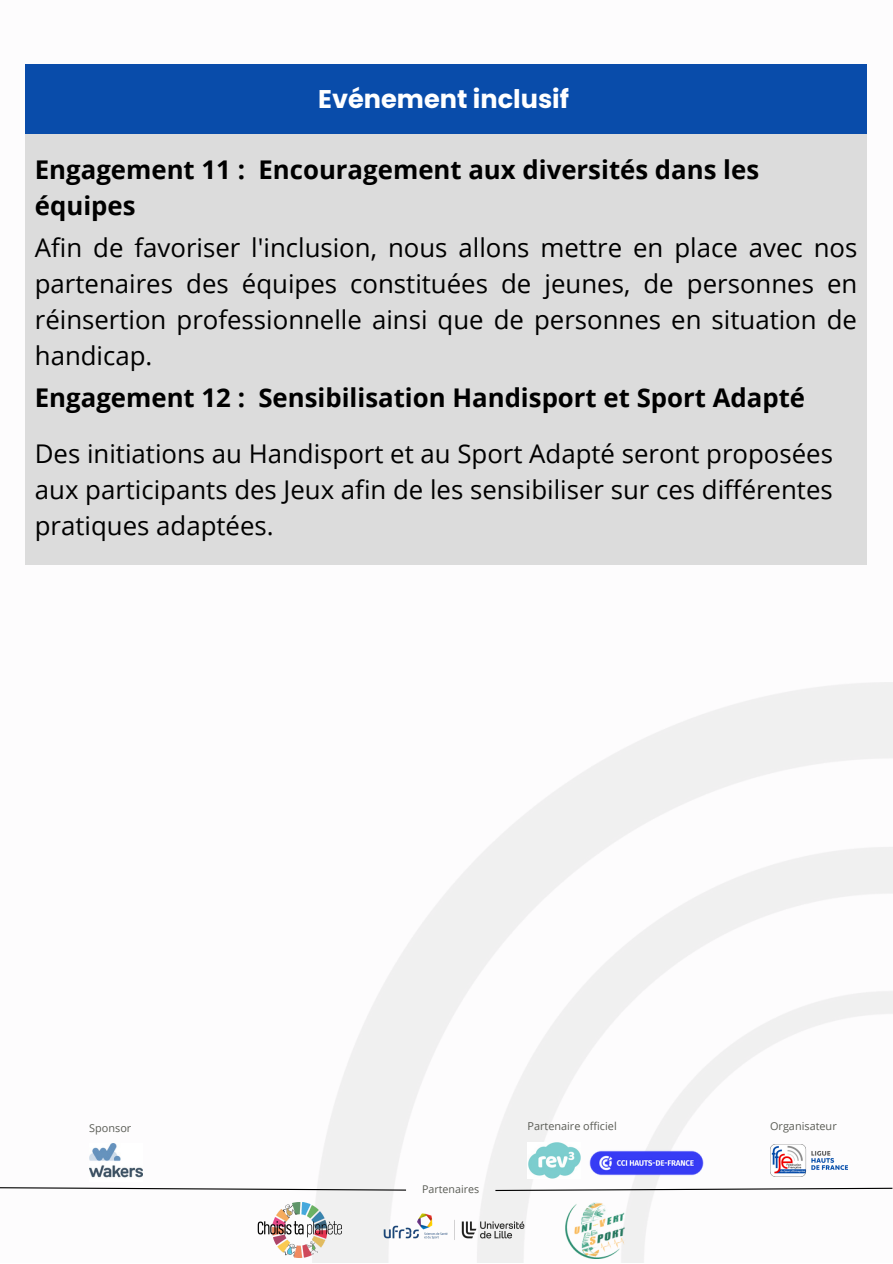
<style>
.page{position:relative;width:893px;height:1264px;background:#fff}
.page>*{position:absolute;margin:0;border:0;box-sizing:border-box;transform-origin:0 0}
.t1{font:25.8px/36px "Open Sans";color:#000;text-align:justify}
.t2{font:700 25.8px/36px "Open Sans";color:#000}
.t3{font:700 25.65px "Poppins";color:#fff}
.t4{font:10.95px "Open Sans";color:#595b54}
.t5{font:10.8px "Open Sans";color:#595b54}
.t6{font:10.65px "Open Sans";color:#595b54}
</style>
<div class="page">
<div style="left:25px;top:64px;width:841px;height:71px;background:#094caa"></div>
<div style="left:25px;top:135px;width:841px;height:261px;background:#dcdcdc"></div>
<div style="left:25px;top:381px;width:841px;height:183px;background:#dcdcdc"></div>
<img style="left:312px;top:682px;width:580px;height:580px">
<img style="left:770px;top:1143px;width:77px;height:33px">
<img style="left:257px;top:1202px;width:85px;height:55px">
<img style="left:565px;top:1202px;width:61px;height:56px">
<img style="left:576px;top:1137px;width:140px;height:50px">
<img style="left:376px;top:1208px;width:156px;height:43px">
<svg style="left:494px;top:1187px;width:398px;height:4px"></svg>
<svg style="left:0;top:1186px;width:407px;height:5px"></svg>
<img style="left:89px;top:1143px;width:53px;height:35px">
<img style="left:527px;top:1142px;width:53px;height:36px">
<p class="t3" style="left:318px;top:81px;width:252px">Evénement inclusif</p>
<p class="t2" style="left:35px;top:151px;width:725px">Engagement 11 : Encouragement aux diversités dans les équipes</p>
<p class="t1" style="left:35px;top:229px;width:824px">Afin de favoriser l'inclusion, nous allons mettre en place avec nos partenaires des équipes constituées de jeunes, de personnes en réinsertion professionnelle ainsi que de personnes en situation de handicap.</p>
<p class="t2" style="left:35px;top:378px;width:771px">Engagement 12 : Sensibilisation Handisport et Sport Adapté</p>
<p class="t1" style="left:35px;top:435px;width:799px">Des initiations au Handisport et au Sport Adapté seront proposées aux participants des Jeux afin de les sensibiliser sur ces différentes pratiques adaptées.</p>
<p class="t5" style="left:89px;top:1120px;width:44px">Sponsor</p>
<p class="t4" style="left:527px;top:1118px;width:91px">Partenaire officiel</p>
<p class="t6" style="left:422px;top:1182px;width:59px">Partenaires</p>
<p class="t5" style="left:770px;top:1118px;width:68px">Organisateur</p>
</div>
